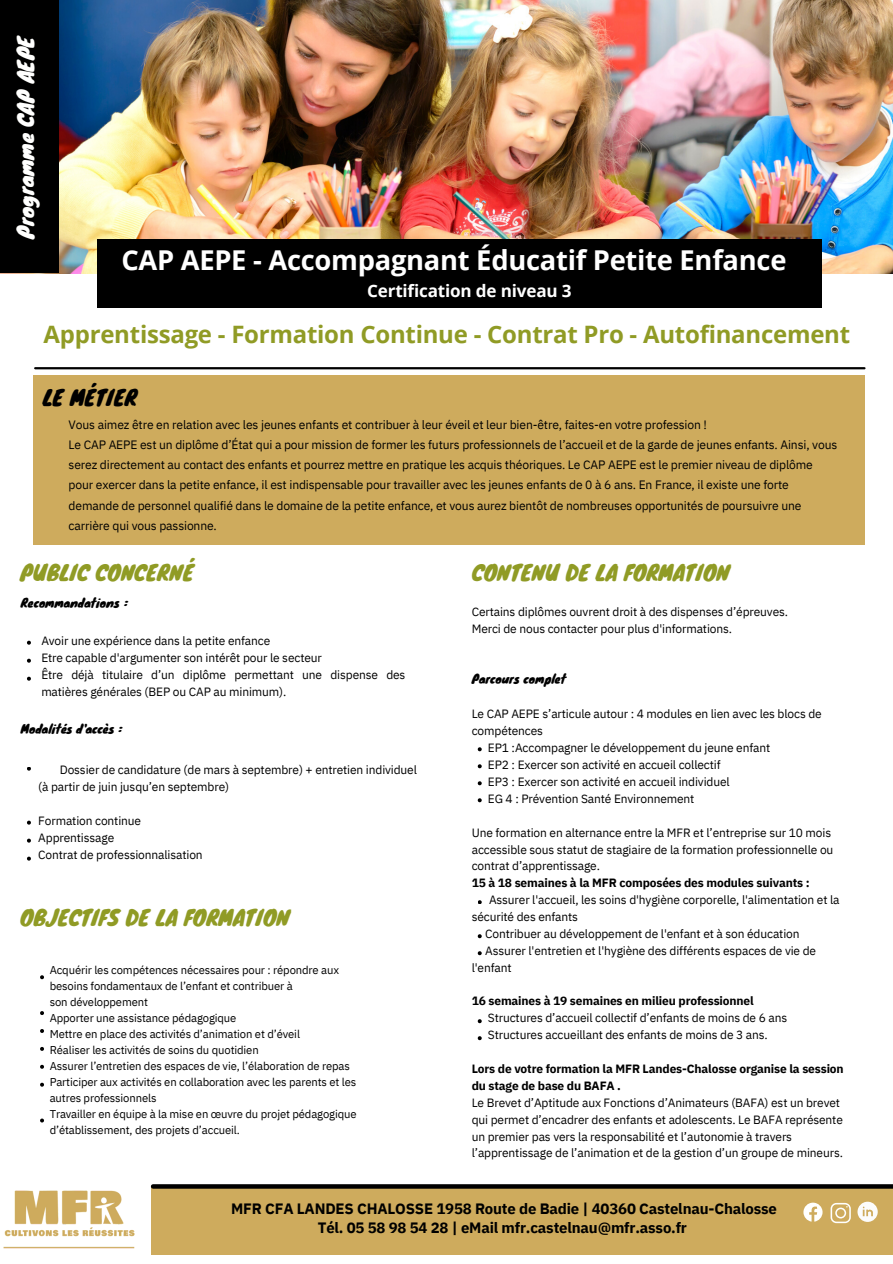
<style>
.page{position:relative;width:893px;height:1264px;background:#fff}
.page>*{position:absolute;margin:0;border:0;box-sizing:border-box;transform-origin:0 0}
.t1{font:700 27.3px "Open Sans";letter-spacing:-.01em;color:#fff}
.t2{font:700 24px "Open Sans";letter-spacing:-.01em;color:#909b25}
.t3{font:21px "Knewave";color:#909b25}
.t4{font:21px "Knewave";color:#fffffe}
.t5{font:21px "Knewave";color:#000}
.t6{font:700 17.1px "Open Sans";letter-spacing:-.01em;color:#fff}
.t7{font:700 15px/19.2px "IBM Plex Sans";letter-spacing:-.01em;color:#000;text-align:center}
.t8{font:12.15px/20.2px "IBM Plex Sans";letter-spacing:-.01em;color:#000}
.t9{font:12px/16.8px "IBM Plex Sans";letter-spacing:-.01em;color:#000}
.t10{font:700 12px/16.8px "IBM Plex Sans";letter-spacing:-.01em;color:#000}
.t11{font:12px "Knewave";color:#000}
.t12{font:11.25px/15.9px "IBM Plex Sans";letter-spacing:-.01em;color:#000}
</style>
<div class="page">
<hr style="left:35px;top:367px;width:829px;height:2px;background:#000">
<div style="left:33px;top:375px;width:832px;height:169px;background:#ceab5d"></div>
<svg style="left:40px;top:975px;width:4px;height:4px"></svg>
<svg style="left:40px;top:1011px;width:4px;height:4px"></svg>
<svg style="left:40px;top:1029px;width:4px;height:3px"></svg>
<svg style="left:40px;top:1047px;width:4px;height:3px"></svg>
<svg style="left:40px;top:1064px;width:4px;height:4px"></svg>
<svg style="left:40px;top:1082px;width:4px;height:4px"></svg>
<svg style="left:40px;top:1118px;width:4px;height:4px"></svg>
<div style="left:151px;top:1186px;width:741px;height:68px;background:#ceab5d"></div>
<svg style="left:153px;top:1184px;width:739px;height:4px;background:#0d0d0d"></svg>
<svg style="left:27px;top:640px;width:4px;height:4px"></svg>
<svg style="left:27px;top:658px;width:4px;height:4px"></svg>
<svg style="left:27px;top:676px;width:4px;height:4px"></svg>
<svg style="left:27px;top:767px;width:4px;height:3px"></svg>
<svg style="left:27px;top:820px;width:4px;height:4px"></svg>
<svg style="left:27px;top:838px;width:4px;height:4px"></svg>
<svg style="left:27px;top:856px;width:4px;height:4px"></svg>
<svg style="left:477px;top:747px;width:4px;height:4px"></svg>
<svg style="left:477px;top:764px;width:4px;height:4px"></svg>
<svg style="left:477px;top:781px;width:4px;height:4px"></svg>
<svg style="left:477px;top:798px;width:4px;height:4px"></svg>
<svg style="left:478px;top:900px;width:3px;height:4px"></svg>
<svg style="left:477px;top:934px;width:4px;height:4px"></svg>
<svg style="left:477px;top:951px;width:4px;height:4px"></svg>
<svg style="left:477px;top:1019px;width:4px;height:4px"></svg>
<svg style="left:477px;top:1036px;width:4px;height:4px"></svg>
<svg style="left:803px;top:1202px;width:19px;height:19px"></svg>
<svg style="left:857px;top:1201px;width:20px;height:20px"></svg>
<svg style="left:830px;top:1202px;width:20px;height:21px"></svg>
<img style="left:3px;top:1190px;width:132px;height:59px">
<img style="left:58px;top:0;width:834px;height:273px">
<div style="left:0;top:0;width:58px;height:273px;background:#000"></div>
<div style="left:98px;top:239px;width:723px;height:68px;background:#000"></div>
<p class="t4" style="left:9px;top:239px;width:205px;rotate:-90deg">Programme CAP AEPE</p>
<p class="t1" style="left:121px;top:241px;width:666px">CAP AEPE - Accompagnant Éducatif Petite Enfance</p>
<p class="t6" style="left:367px;top:279px;width:206px">Certification de niveau 3</p>
<p class="t2" style="left:44px;top:317px;width:808px">Apprentissage - Formation Continue - Contrat Pro - Autofinancement</p>
<p class="t5" style="left:43px;top:380px;width:96px">LE MÉTIER</p>
<p class="t8" style="left:69px;top:414px;width:640px">Vous aimez être en relation avec les jeunes enfants et contribuer à leur éveil et leur bien-être, faites-en votre profession !</p>
<p class="t8" style="left:69px;top:434px;width:770px">Le CAP AEPE est un diplôme d’État qui a pour mission de former les futurs professionnels de l’accueil et de la garde de jeunes enfants. Ainsi, vous serez directement au contact des enfants et pourrez mettre en pratique les acquis théoriques. Le CAP AEPE est le premier niveau de diplôme pour exercer dans la petite enfance, il est indispensable pour travailler avec les jeunes enfants de 0 à 6 ans. En France, il existe une forte demande de personnel qualifié dans le domaine de la petite enfance, et vous aurez bientôt de nombreuses opportunités de poursuivre une carrière qui vous passionne.</p>
<p class="t3" style="left:20px;top:556px;width:175px">PUBLIC CONCERNÉ</p>
<p class="t11" style="left:21px;top:593px;width:108px">Recommandations :</p>
<p class="t9" style="left:41px;top:632px;width:230px">Avoir une expérience dans la petite enfance</p>
<p class="t9" style="left:41px;top:649px;width:282px">Etre capable d'argumenter son intérêt pour le secteur</p>
<p class="t9" style="left:41px;top:666px;width:365px">Être déjà titulaire d’un diplôme permettant une dispense des matières générales (BEP ou CAP au minimum).</p>
<p class="t11" style="left:21px;top:719px;width:103px">Modalités d'accès :</p>
<p class="t9" style="left:60px;top:761px;width:358px">Dossier de candidature (de mars à septembre) + entretien individuel</p>
<p class="t9" style="left:38px;top:778px;width:192px">(à partir de juin jusqu’en septembre)</p>
<h3 class="t9" style="left:38px;top:812px;width:104px">Formation continue</h3>
<p class="t9" style="left:38px;top:829px;width:77px">Apprentissage</p>
<p class="t9" style="left:38px;top:846px;width:166px">Contrat de professionnalisation</p>
<p class="t3" style="left:20px;top:900px;width:271px">OBJECTIFS DE LA FORMATION</p>
<h4 class="t12" style="left:50px;top:962px;width:291px">Acquérir les compétences nécessaires pour : répondre aux besoins fondamentaux de l’enfant et contribuer à</h4>
<p class="t12" style="left:50px;top:994px;width:100px">son développement</p>
<p class="t12" style="left:50px;top:1010px;width:188px">Apporter une assistance pédagogique</p>
<h5 class="t12" style="left:50px;top:1026px;width:252px">Mettre en place des activités d’animation et d’éveil</h5>
<h1 class="t12" style="left:50px;top:1041px;width:210px">Réaliser les activités de soins du quotidien</h1>
<h2 class="t12" style="left:50px;top:1057px;width:302px">Assurer l’entretien des espaces de vie, l’élaboration de repas</h2>
<h3 class="t12" style="left:50px;top:1073px;width:308px">Participer aux activités en collaboration avec les parents et les</h3>
<p class="t12" style="left:50px;top:1089px;width:108px">autres professionnels</p>
<p class="t12" style="left:50px;top:1105px;width:308px">Travailler en équipe à la mise en œuvre du projet pédagogique</p>
<h3 class="t12" style="left:50px;top:1121px;width:192px">d’établissement, des projets d’accueil.</h3>
<p class="t3" style="left:471px;top:556px;width:259px">CONTENU DE LA FORMATION</p>
<p class="t9" style="left:471px;top:603px;width:318px">Certains diplômes ouvrent droit à des dispenses d’épreuves.</p>
<p class="t9" style="left:471px;top:620px;width:262px">Merci de nous contacter pour plus d'informations.</p>
<p class="t11" style="left:471px;top:668px;width:96px">Parcours complet</p>
<p class="t9" style="left:471px;top:705px;width:351px">Le CAP AEPE s’articule autour : 4 modules en lien avec les blocs de compétences</p>
<p class="t9" style="left:488px;top:739px;width:284px">EP1 :Accompagner le développement du jeune enfant</p>
<p class="t9" style="left:488px;top:756px;width:234px">EP2 : Exercer son activité en accueil collectif</p>
<h3 class="t9" style="left:488px;top:773px;width:243px">EP3 : Exercer son activité en accueil individuel</h3>
<p class="t9" style="left:488px;top:790px;width:208px">EG 4 : Prévention Santé Environnement</p>
<p class="t9" style="left:471px;top:823px;width:363px">Une formation en alternance entre la MFR et l’entreprise sur 10 mois accessible sous statut de stagiaire de la formation professionnelle ou contrat d’apprentissage.</p>
<p class="t10" style="left:471px;top:874px;width:339px">15 à 18 semaines à la MFR composées des modules suivants :</p>
<p class="t9" style="left:489px;top:891px;width:352px">Assurer l'accueil, les soins d'hygiène corporelle, l'alimentation et la</p>
<p class="t9" style="left:471px;top:908px;width:108px">sécurité des enfants</p>
<p class="t9" style="left:485px;top:925px;width:316px">Contribuer au développement de l'enfant et à son éducation</p>
<p class="t9" style="left:485px;top:941px;width:332px">Assurer l'entretien et l'hygiène des différents espaces de vie de</p>
<p class="t9" style="left:471px;top:958px;width:41px">l'enfant</p>
<p class="t10" style="left:471px;top:992px;width:283px">16 semaines à 19 semaines en milieu professionnel</p>
<p class="t9" style="left:488px;top:1009px;width:301px">Structures d’accueil collectif d’enfants de moins de 6 ans</p>
<p class="t9" style="left:488px;top:1026px;width:281px">Structures accueillant des enfants de moins de 3 ans.</p>
<p class="t10" style="left:471px;top:1060px;width:373px">Lors de votre formation la MFR Landes-Chalosse organise la session du stage de base du BAFA .</p>
<p class="t9" style="left:471px;top:1093px;width:372px">Le Brevet d’Aptitude aux Fonctions d’Animateurs (BAFA) est un brevet qui permet d’encadrer des enfants et adolescents. Le BAFA représente un premier pas vers la responsabilité et l’autonomie à travers</p>
<p class="t9" style="left:471px;top:1144px;width:372px">l’apprentissage de l’animation et de la gestion d’un groupe de mineurs.</p>
<p class="t7" style="left:231px;top:1198px;width:547px">MFR CFA LANDES CHALOSSE 1958 Route de Badie | 40360 Castelnau-Chalosse<br>Tél. 05 58 98 54 28 | eMail mfr.castelnau@mfr.asso.fr</p>
</div>
